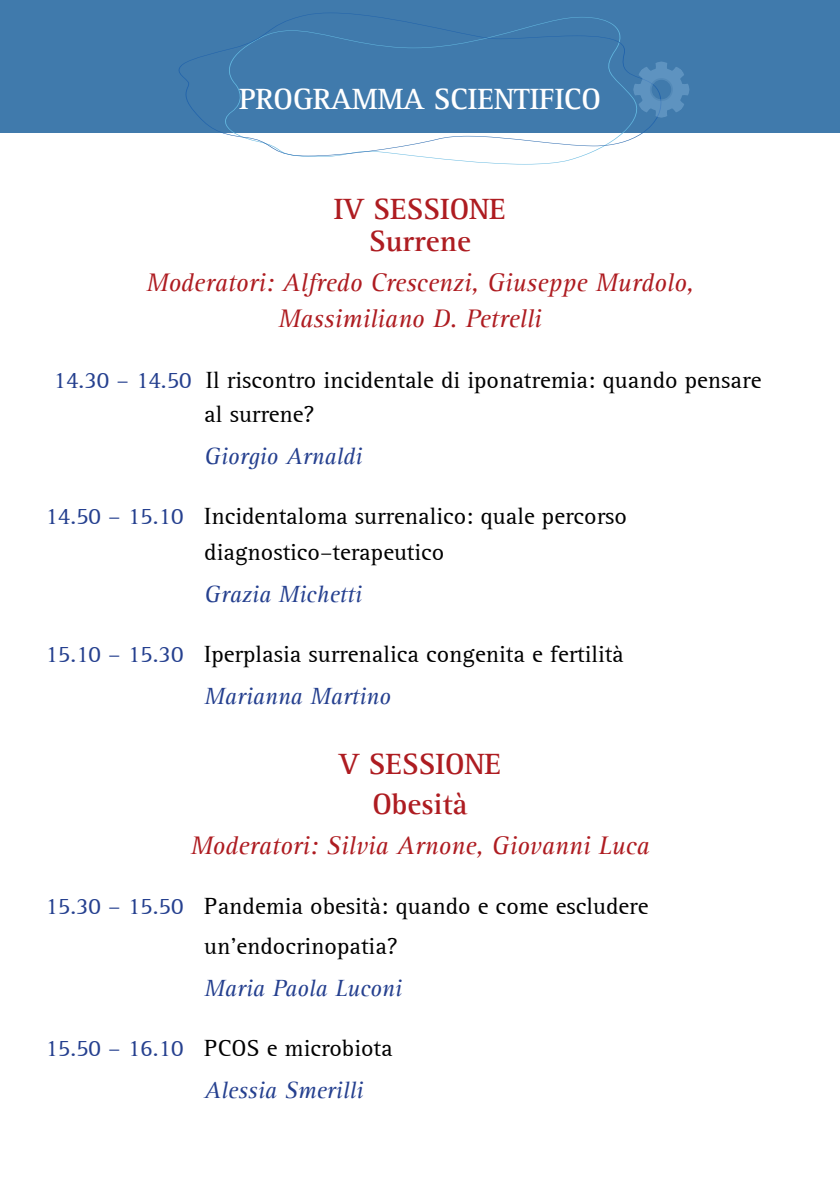
<style>
.page{position:relative;width:840px;height:1191px;background:#fff}
.page>*{position:absolute;margin:0;border:0;box-sizing:border-box;transform-origin:0 0}
.t1{font:700 30px/32px "Rotis Serif";color:#ae1c21;text-align:center}
.t2{font:700 30px "Rotis Serif";color:#fff}
.t3{font:italic 26px/36px "Rotis Serif";color:#ae1c21}
.t4{font:24px/42px "Rotis Serif";color:#000}
.t5{font:italic 24px "Rotis Serif";color:#25408f}
.s1{color:#25408f}
.s2{font-style:italic;color:#25408f}
</style>
<div class="page">
<div style="left:0;top:0;width:839px;height:133px;background:#407aac"></div>
<svg style="left:178px;top:13px;width:485px;height:143px"></svg>
<svg style="left:633px;top:62px;width:55px;height:55px"></svg>
<p class="t2" style="left:239px;top:81px;width:363px">PROGRAMMA SCIENTIFICO</p>
<p class="t1" style="left:334px;top:194px;width:173px">IV SESSIONE<br>Surrene</p>
<p class="t3" style="left:278px;top:266px;width:417px;text-indent:-132px">Moderatori: Alfredo Crescenzi, Giuseppe Murdolo,<br>Massimiliano D. Petrelli</p>
<p class="t4" style="left:204px;top:363px;width:558px;line-height:34px;text-indent:-151px"><span class="s1">14.30 – 14.50</span> Il riscontro incidentale di iponatremia: quando pensare al surrene?</p>
<p class="t5" style="left:204px;top:442px;width:159px">Giorgio Arnaldi</p>
<p class="t4" style="left:204px;top:498px;width:424px;line-height:36px;text-indent:-159px"><span class="s1">14.50 – 15.10</span> Incidentaloma surrenalico: quale percorso diagnostico–terapeutico</p>
<p class="t5" style="left:204px;top:580px;width:159px">Grazia Michetti</p>
<p class="t4" style="left:204px;top:633px;width:421px;text-indent:-159px"><span class="s1">15.10 – 15.30</span> Iperplasia surrenalica congenita e fertilità<br><span class="s2">Marianna Martino</span></p>
<p class="t1" style="left:338px;top:744px;width:164px;line-height:40px">V SESSIONE<br>Obesità</p>
<p class="t3" style="left:190px;top:828px;width:460px">Moderatori: Silvia Arnone, Giovanni Luca</p>
<p class="t4" style="left:204px;top:886px;width:445px;line-height:40px;text-indent:-159px"><span class="s1">15.30 – 15.50</span> Pandemia obesità: quando e come escludere un’endocrinopatia?</p>
<p class="t5" style="left:204px;top:974px;width:199px">Maria Paola Luconi</p>
<p class="t4" style="left:204px;top:1027px;width:190px;text-indent:-159px"><span class="s1">15.50 – 16.10</span> PCOS e microbiota<br><span class="s2">Alessia Smerilli</span></p>
</div>
